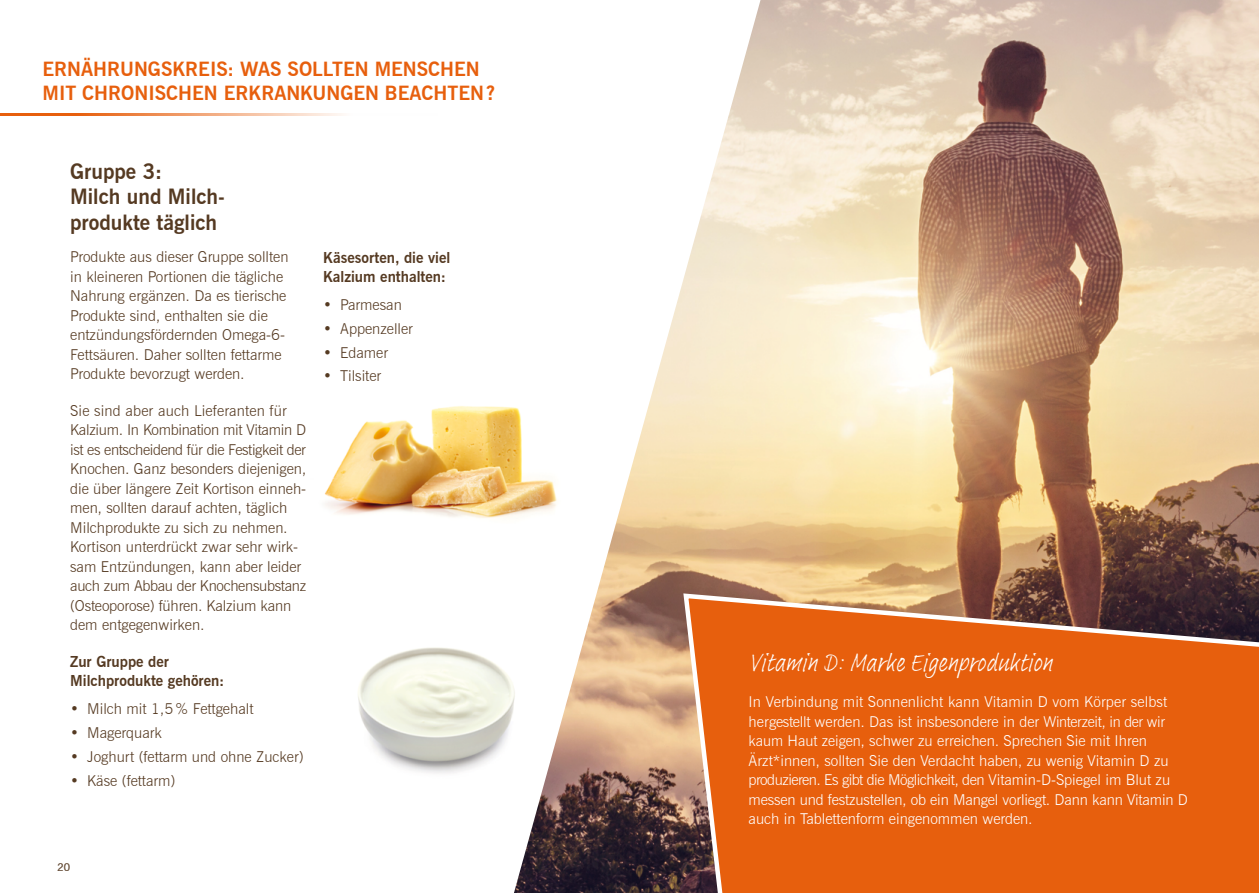
<style>
.page{position:relative;width:1259px;height:893px;background:#fff}
.page>*{position:absolute;margin:0;border:0;box-sizing:border-box;transform-origin:0 0}
.t1{font:25.5px "Adobe Handwriting Frank";letter-spacing:.01em;color:#fff}
.t2{font:700 21px/25.5px "News Gothic BT";color:#553a22}
.t3{font:700 19.5px/24px "News Gothic BT";color:#e75f0d}
.t4{font:300 15px/19.5px "News Gothic BT";color:#553a22}
.t5{font:300 15px/19.5px "News Gothic BT";color:#fff}
.t6{font:700 15px/19.5px "News Gothic BT";color:#553a22}
.t7{font:10.5px "News Gothic BT";color:#553a22}
</style>
<div class="page">
<img style="left:358px;top:647px;width:156px;height:126px">
<img style="left:325px;top:406px;width:189px;height:112px">
<img style="left:514px;top:0;width:745px;height:893px">
<svg style="left:681px;top:591px;width:578px;height:302px;background:#d9611a"></svg>
<hr style="left:0;top:113px;width:437px;height:3px;background:#e75f0d">
<h3 class="t3" style="left:43px;top:57px;width:454px">ERNÄHRUNGSKREIS: WAS SOLLTEN MENSCHEN<br>MIT CHRONISCHEN ERKRANKUNGEN BEACHTEN?</h3>
<h2 class="t2" style="left:70px;top:159px;width:156px">Gruppe 3:<br>Milch und Milch&shy;produkte täglich</h2>
<p class="t4" style="left:70px;top:247px;width:220px">Produkte aus dieser Gruppe sollten in kleineren Portionen die tägliche Nahrung ergänzen. Da es tierische Produkte sind, enthalten sie die entzündungsfördernden Omega-6- Fettsäuren. Daher sollten fettarme Produkte bevorzugt werden.</p>
<p class="t4" style="left:70px;top:401px;width:238px">Sie sind aber auch Lieferanten für Kalzium. In Kombination mit Vitamin D ist es entscheidend für die Festigkeit der Knochen. Ganz besonders diejenigen, die über längere Zeit Kortison einneh&shy;men, sollten darauf achten, täglich Milchprodukte zu sich zu nehmen.<br>Kortison unterdrückt zwar sehr wirk&shy;sam Entzündungen, kann aber leider auch zum Abbau der Knochensubstanz (Osteoporose) führen. Kalzium kann dem entgegenwirken.</p>
<p class="t6" style="left:70px;top:652px;width:156px">Zur Gruppe der<br>Milchprodukte gehören:</p>
<p class="t4" style="left:70px;top:699px;width:185px">• Milch mit 1,5% Fettgehalt</p>
<p class="t4" style="left:70px;top:723px;width:93px">• Magerquark</p>
<p class="t4" style="left:70px;top:747px;width:235px">• Joghurt (fettarm und ohne Zucker)</p>
<p class="t4" style="left:70px;top:770px;width:107px">• Käse (fettarm)</p>
<p class="t6" style="left:323px;top:247px;width:129px">Käsesorten, die viel<br>Kalzium enthalten:</p>
<p class="t4" style="left:323px;top:295px;width:80px">• Parmesan</p>
<p class="t4" style="left:323px;top:319px;width:91px">• Appenzeller</p>
<p class="t4" style="left:323px;top:342px;width:66px">• Edamer</p>
<p class="t4" style="left:323px;top:366px;width:59px">• Tilsiter</p>
<p class="t7" style="left:58px;top:861px;width:14px">20</p>
<h1 class="t1" style="left:748px;top:645px;width:304px">Vitamin D: Marke Eigenproduktion</h1>
<p class="t5" style="left:748px;top:692px;width:441px">In Verbindung mit Sonnenlicht kann Vitamin D vom Körper selbst hergestellt werden. Das ist insbesondere in der Winterzeit, in der wir kaum Haut zeigen, schwer zu erreichen. Sprechen Sie mit Ihren Ärzt*innen, sollten Sie den Verdacht haben, zu wenig Vitamin D zu produzieren. Es gibt die Möglichkeit, den Vitamin-D-Spiegel im Blut zu messen und festzustellen, ob ein Mangel vorliegt. Dann kann Vitamin D auch in Tablettenform eingenommen werden.</p>
</div>
